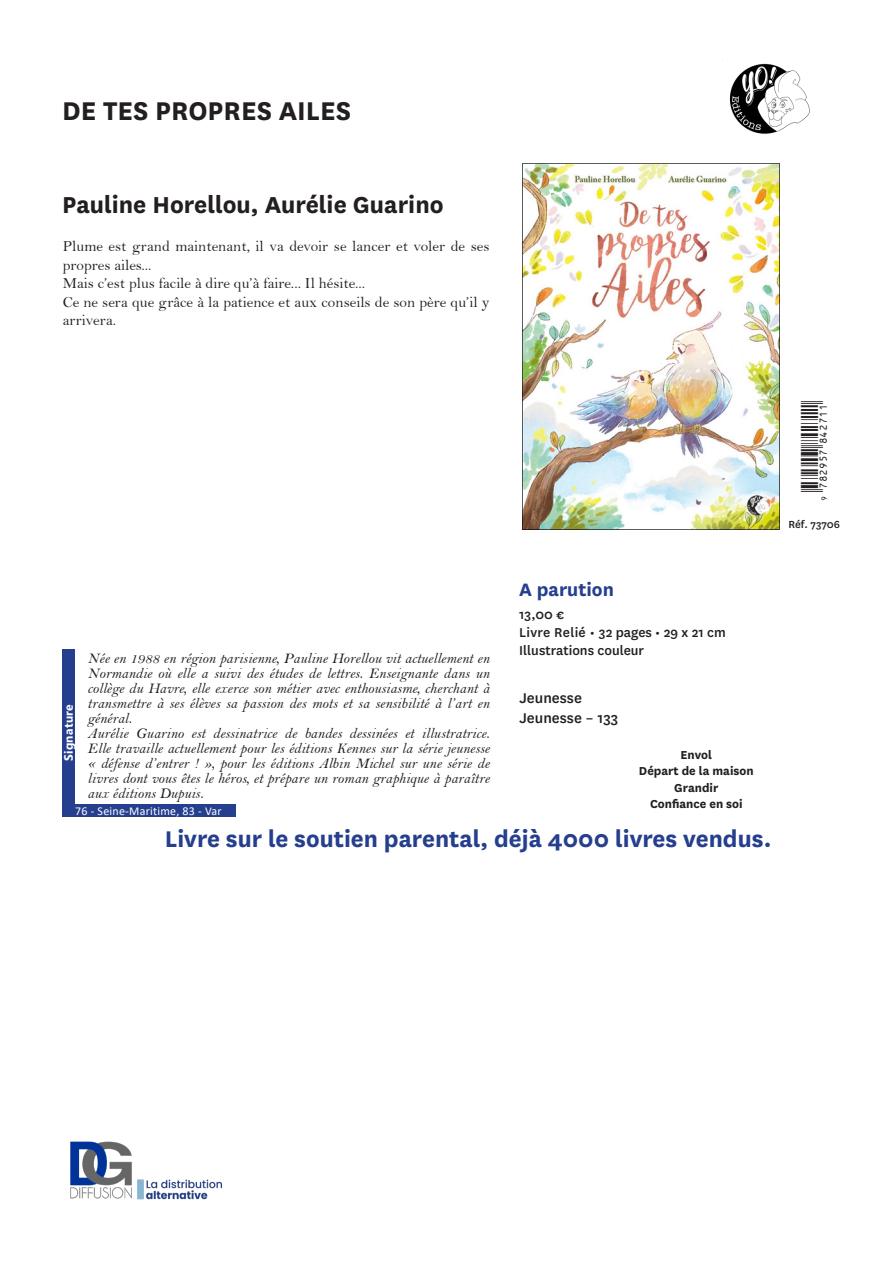
<style>
.page{position:relative;width:893px;height:1263px;background:#fff}
.page>*{position:absolute;margin:0;border:0;box-sizing:border-box;transform-origin:0 0}
.t1{font:700 30px "National";color:#231f20}
.t2{font:700 27px "National";color:#231f20}
.Accroche{font:700 26.55px "National";color:#253f8e}
.t3{font:700 21px "National";color:#253f8e}
.t4{font:19.5px "ID Automation UPCEANXS";color:#231f20}
.Titre_collection{font:500 16.5px "National";color:#231f20}
.t5{font:15.3px/18.5px "Bell";color:#231f20}
.texte_BIO{font:15px/15px "Bell MT Italic";color:#231f20;text-align:justify}
.t6{font:500 15px "National";color:#231f20}
.t7{font:700 13.5px "National";color:#231f20}
.t8{font:12px "Calibri";letter-spacing:.02em;color:#fff}
.t9{font:500 12px "National";color:#231f20}
.t10{font:700 12px "Segoe UI";letter-spacing:.02em;color:#fff}
</style>
<div class="page">
<img style="left:522px;top:163px;width:257px;height:367px">
<img style="left:722px;top:60px;width:88px;height:74px">
<div style="left:75px;top:804px;width:161px;height:12px;background:#253f8e"></div>
<div style="left:62px;top:649px;width:13px;height:167px;background:#253f8e"></div>
<img style="left:70px;top:1141px;width:152px;height:59px">
<p class="t1" style="left:62px;top:89px;width:290px">DE TES PROPRES AILES</p>
<p class="t2" style="left:62px;top:185px;width:383px">Pauline Horellou, Aurélie Guarino</p>
<p class="t5" style="left:63px;top:237px;width:428px">Plume est grand maintenant, il va devoir se lancer et voler de ses propres ailes...</p>
<p class="t5" style="left:63px;top:274px;width:304px">Mais c’est plus facile à dire qu’à faire... Il hésite...</p>
<p class="t5" style="left:63px;top:293px;width:428px">Ce ne sera que grâce à la patience et aux conseils de son père qu’il y arrivera.</p>
<p class="t4" style="left:797px;top:505px;width:105px;rotate:-90deg">y(7IC9F7*SOMRLL(</p>
<p class="t9" style="left:788px;top:516px;width:53px">Réf. 73706</p>
<p class="t3" style="left:519px;top:575px;width:96px">A parution</p>
<p class="t6" style="left:519px;top:604px;width:47px">13,00 €</p>
<p class="t6" style="left:519px;top:622px;width:208px">Livre Relié • 32 pages • 29 x 21 cm</p>
<p class="t6" style="left:519px;top:640px;width:126px">Illustrations couleur</p>
<p class="texte_BIO" style="left:88px;top:650px;width:403px">Née en 1988 en région parisienne, Pauline Horellou vit actuellement en Normandie où elle a suivi des études de lettres. Enseignante dans un collège du Havre, elle exerce son métier avec enthousiasme, cherchant à transmettre à ses élèves sa passion des mots et sa sensibilité à l’art en général.</p>
<p class="texte_BIO" style="left:88px;top:725px;width:403px">Aurélie Guarino est dessinatrice de bandes dessinées et illustratrice.<br>Elle travaille actuellement pour les éditions Kennes sur la série jeunesse « défense d’entrer ! », pour les éditions Albin Michel sur une série de livres dont vous êtes le héros, et prépare un roman graphique à paraître aux éditions Dupuis.</p>
<p class="Titre_collection" style="left:520px;top:687px;width:64px">Jeunesse</p>
<p class="Titre_collection" style="left:520px;top:707px;width:100px">Jeunesse – 133</p>
<p class="t10" style="left:57px;top:761px;width:58px;rotate:-90deg">Signature</p>
<p class="t7" style="left:681px;top:745px;width:33px">Envol</p>
<p class="t7" style="left:639px;top:762px;width:116px">Départ de la maison</p>
<p class="t7" style="left:674px;top:778px;width:46px">Grandir</p>
<p class="t7" style="left:650px;top:794px;width:94px">Confiance en soi</p>
<p class="Accroche" style="left:165px;top:820px;width:608px">Livre sur le soutien parental, déjà 4000 livres vendus.</p>
<p class="t8" style="left:75px;top:802px;width:148px">76 - Seine-Maritime, 83 - Var</p>
</div>
